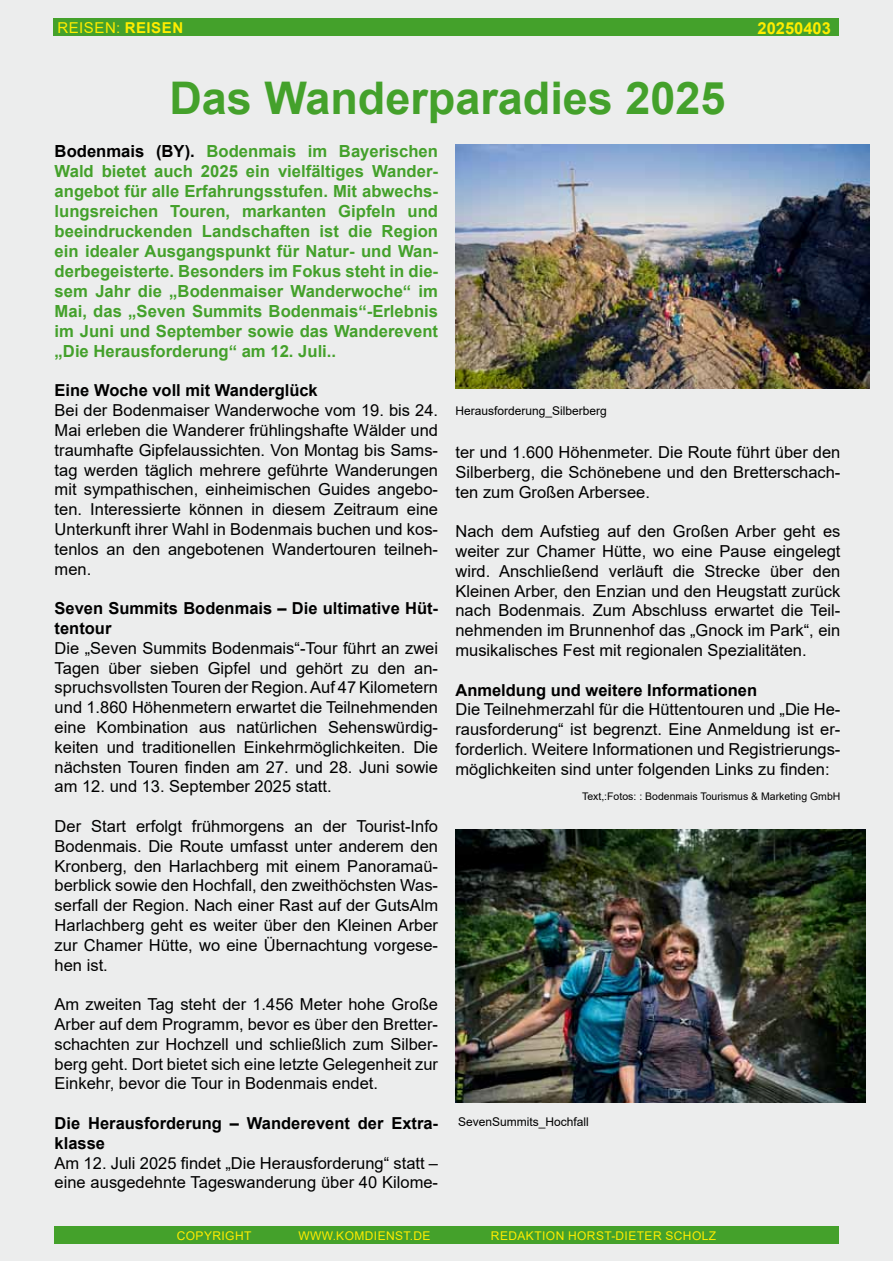
<style>
.page{position:relative;width:893px;height:1263px;background:#fff}
.page>*{position:absolute;margin:0;border:0;box-sizing:border-box;transform-origin:0 0}
.t1{font:700 45px "Arial";color:#44a12b}
.t2{font:700 16.65px/20px "Arial";color:#44a12b;text-align:justify}
.t3{font:16.5px/19.8px "Arial";color:#000;text-align:justify}
.t4{font:700 16.5px/19.8px "Arial";color:#000}
.t5{font:700 16.5px "Arial";color:#ffed00}
.t6{font:15px "Arial";letter-spacing:.035em;color:#ffed00}
.t7{font:12px "Arial";letter-spacing:.035em;color:#ffed00}
.t8{font:12px "Arial";color:#000}
.t9{font:10.5px "Arial";color:#000}
.s1{font-weight:700}
.s2{color:#000}
</style>
<div class="page">
<div style="left:0;top:0;width:893px;height:1261px;background:#eceded"></div>
<div style="left:54px;top:1226px;width:784px;height:18px;background:#44a12b"></div>
<div style="left:53px;top:18px;width:786px;height:18px;background:#44a12b"></div>
<img style="left:455px;top:145px;width:415px;height:244px">
<img style="left:455px;top:829px;width:411px;height:274px">
<p class="t6" style="left:57px;top:17px;width:127px">Reisen: <span class="s1">Reisen</span></p>
<p class="t5" style="left:757px;top:16px;width:75px">20250403</p>
<h1 class="t1" style="left:169px;top:66px;width:558px">Das Wanderparadies 2025</h1>
<p class="t2" style="left:55px;top:141px;width:385px"><span class="s2">Bodenmais (BY).</span> Bodenmais im Bayerischen Wald bietet auch 2025 ein vielfältiges Wander&shy;angebot für alle Erfahrungsstufen. Mit abwechs&shy;lungsreichen Touren, markanten Gipfeln und beeindruckenden Landschaften ist die Region ein idealer Ausgangspunkt für Natur- und Wan&shy;derbegeisterte. Besonders im Fokus steht in die&shy;sem Jahr die „Bodenmaiser Wanderwoche“ im Mai, das „Seven Summits Bodenmais“-Erlebnis im Juni und September sowie das Wanderevent „Die Herausforderung“ am 12. Juli..</p>
<p class="t4" style="left:55px;top:381px;width:265px">Eine Woche voll mit Wanderglück</p>
<p class="t3" style="left:55px;top:400px;width:385px">Bei der Bodenmaiser Wanderwoche vom 19. bis 24.<br>Mai erleben die Wanderer frühlingshafte Wälder und traumhafte Gipfelaussichten. Von Montag bis Sams&shy;tag werden täglich mehrere geführte Wanderungen mit sympathischen, einheimischen Guides angebo&shy;ten. I nteressierte können in diesem Zeitraum eine Unterkunft ihrer Wahl in Bodenmais buchen und kos&shy;tenlos an den angebotenen Wandertouren teilneh&shy;men.</p>
<p class="t4" style="left:55px;top:599px;width:385px">Seven Summits Bodenmais – Die ultimative Hüt&shy;tentour</p>
<p class="t3" style="left:55px;top:638px;width:385px">Die „Seven Summits Bodenmais“-Tour führt an zwei Tagen über sieben Gipfel und gehört zu den an&shy;spruchsvollsten Touren der Region. Auf 47 Kilometern und 1.860 Höhenmetern erwartet die Teilnehmenden eine Kombination aus natürlichen Sehenswürdig&shy;keiten und traditionellen Einkehrmöglichkeiten. Die nächsten Touren finden am 27. und 28. Juni sowie am 12. und 13. September 2025 statt.</p>
<p class="t3" style="left:55px;top:816px;width:385px">Der Start erfolgt frühmorgens an der Tourist-I nfo Bodenmais. Die Route umfasst unter anderem den Kronberg, den Harlachberg mit einem Panoramaü&shy;berblick sowie den H ochfall, den zweithöchsten Was&shy;serfall der Region. Nach einer Rast auf der GutsAlm Harlachberg geht es weiter über den Kleinen Arber zur Chamer H ütte, wo eine Übernachtung vorgese&shy;hen ist.</p>
<p class="t3" style="left:55px;top:994px;width:385px">Am zweiten Tag steht der 1.456 Meter hohe Große Arber auf dem Programm, bevor es über den Bretter&shy;schachten zur Hochzell und schließlich zum Silber&shy;berg geht. Dort bietet sich eine letzte Gelegenheit zur Einkehr, bevor die Tour in Bodenmais endet.</p>
<p class="t4" style="left:55px;top:1113px;width:385px">Die Herausforderung – Wanderevent der Extra&shy;klasse</p>
<p class="t3" style="left:55px;top:1153px;width:385px">Am 12. Juli 2025 findet „Die Herausforderung“ statt – eine ausgedehnte Tageswanderung über 40 Kilome-</p>
<p class="t8" style="left:455px;top:403px;width:153px">Herausforderung_Silberberg</p>
<p class="t3" style="left:455px;top:442px;width:386px">ter und 1.600 Höhenmeter. Die Route führt über den Silberberg, die Schönebene und den Bretterschach&shy;ten zum Großen Arbersee.</p>
<p class="t3" style="left:455px;top:521px;width:386px">N ach dem Aufstieg auf den Großen Arber geht es weiter zur Chamer H ütte, wo eine Pause eingelegt wird. Anschließend verläuft die Strecke über den Kleinen Arber, den Enzian und den Heugstatt zurück nach Bodenmais. Zum Abschluss erwartet die Teil&shy;nehmenden im Brunnenhof das „Gnock im Park“, ein musikalisches Fest mit regionalen Spezialitäten.</p>
<p class="t4" style="left:455px;top:680px;width:303px">Anmeldung und weitere Informationen</p>
<p class="t3" style="left:455px;top:700px;width:386px">Die Teilnehmerzahl für die H üttentouren und „Die He&shy;rausforderung“ ist begrenzt. Eine Anmeldung ist er&shy;forderlich. Weitere I nformationen und Registrierungs&shy;möglichkeiten sind unter folgenden Links zu finden:</p>
<p class="t9" style="left:582px;top:789px;width:258px">Text,:Fotos: : Bodenmais Tourismus &amp; Marketing GmbH</p>
<p class="t8" style="left:458px;top:1113px;width:132px">SevenSummits_Hochfall</p>
<p class="t7" style="left:177px;top:1227px;width:76px">Copyright</p>
<p class="t7" style="left:298px;top:1227px;width:134px">www.komdienst.de</p>
<p class="t7" style="left:491px;top:1227px;width:227px">Redaktion Horst-Dieter Scholz</p>
</div>
